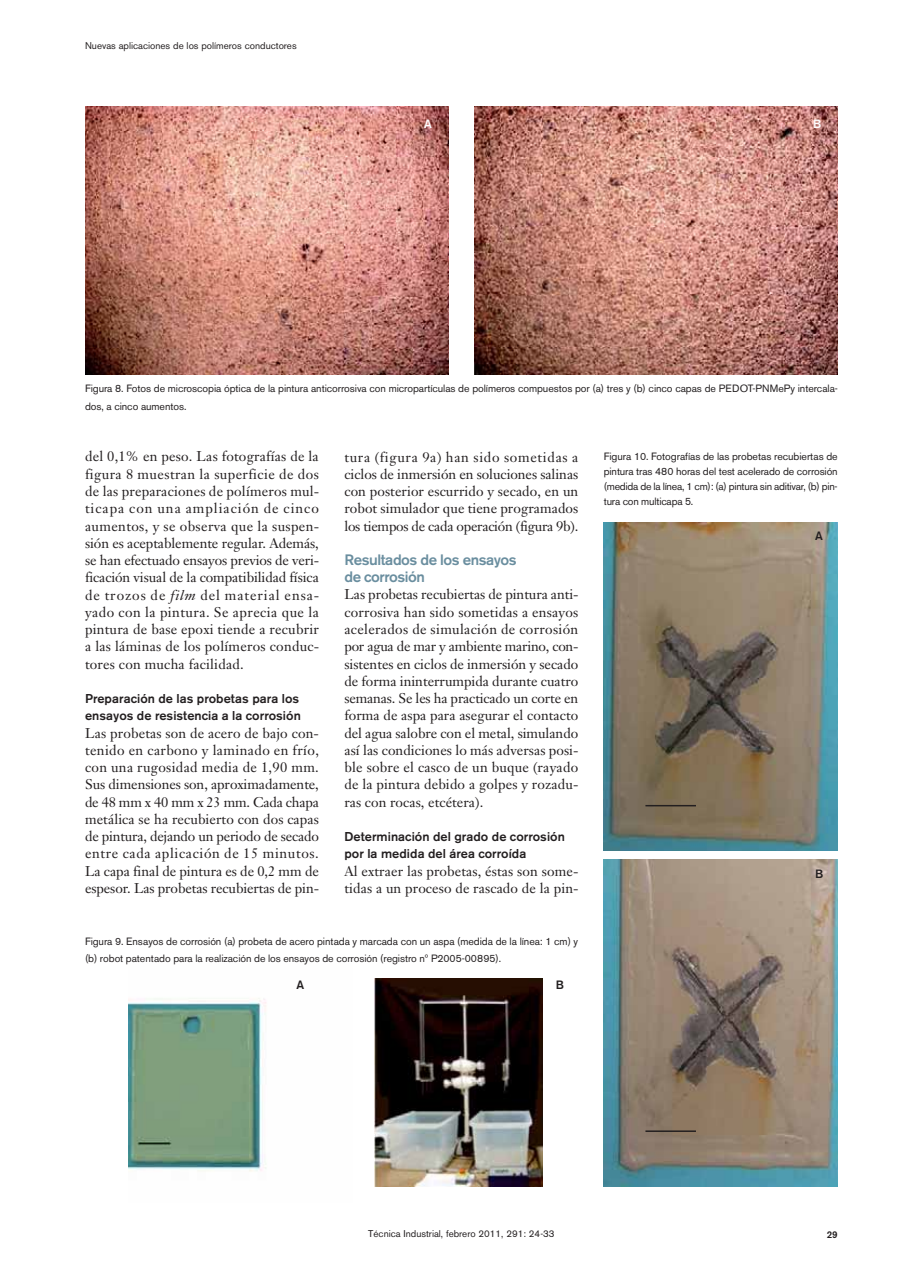
<style>
.page{position:relative;width:910px;height:1280px;background:#fff}
.page>*{position:absolute;margin:0;border:0;box-sizing:border-box;transform-origin:0 0}
.t1{font:500 15px/17.2px "Akzidenz Grotesk BE";letter-spacing:-.03em;color:#6a8e9f}
.t2{font:13.95px/17.2px "Janson Text";letter-spacing:.005em;color:#231f20;text-align:justify}
.t3{font:500 12.75px/17.2px "Akzidenz Grotesk BE";letter-spacing:.005em;color:#231f20}
.t4{font:500 12px "Akzidenz Grotesk BE";color:#231f20}
.t5{font:500 12px "Akzidenz Grotesk BE";color:#fff}
.t6{font:10.5px/15px "Akzidenz Grotesk BE";letter-spacing:-.005em;color:#231f20}
.t7{font:9.75px "Akzidenz Grotesk BE";color:#231f20}
.t8{font:500 9.75px "Akzidenz Grotesk BE";color:#231f20}
.s1{font-style:italic}
</style>
<div class="page">
<img style="left:128px;top:998px;width:138px;height:174px">
<img style="left:374px;top:979px;width:168px;height:207px">
<img style="left:604px;top:859px;width:234px;height:327px">
<img style="left:604px;top:522px;width:234px;height:329px">
<img style="left:85px;top:106px;width:364px;height:268px">
<img style="left:474px;top:106px;width:364px;height:268px">
<hr style="left:645px;top:1130px;width:51px;height:2px;background:#231f20">
<hr style="left:645px;top:805px;width:51px;height:1px;background:#231f20">
<p class="t7" style="left:85px;top:43px;width:213px">Nuevas aplicaciones de los polímeros conductores</p>
<p class="t5" style="left:424px;top:119px;width:9px">A</p>
<p class="t5" style="left:813px;top:119px;width:10px">B</p>
<p class="t6" style="left:85px;top:381px;width:754px;line-height:17.2px">Figura 8. Fotos de microscopia óptica de la pintura anticorrosiva con micropartículas de polímeros compuestos por (a) tres y (b) cinco capas de PEDOT-PNMePy intercala&shy;dos, a cinco aumentos.</p>
<p class="t2" style="left:85px;top:449px;width:236px">del 0,1% en peso. Las fotografías de la figura 8 muestran la superficie de dos de las preparaciones de polímeros mul&shy;ticapa con una ampliación de cinco aumentos, y se observa que la suspen&shy;sión es aceptablemente regular. Además, se han efectuado ensayos previos de veri&shy;ficación visual de la compatibilidad física de trozos de <span class="s1">film</span> del material ensa&shy;yado con la pintura. Se aprecia que la pintura de base epoxi tiende a recubrir a las láminas de los polímeros conduc&shy;tores con mucha facilidad.</p>
<p class="t3" style="left:85px;top:691px;width:217px">Preparación de las probetas para los ensayos de resistencia a la corrosión</p>
<p class="t2" style="left:85px;top:725px;width:236px">Las probetas son de acero de bajo con&shy;tenido en carbono y laminado en frío, con una rugosidad media de 1,90 mm.<br>Sus dimensiones son, aproximadamente, de 48 mm x 40 mm x 23 mm. Cada chapa metálica se ha recubierto con dos capas de pintura, dejando un periodo de secado entre cada aplicación de 15 minutos.<br>La capa final de pintura es de 0,2 mm de espesor. Las probetas recubiertas de pin-</p>
<p class="t2" style="left:344px;top:449px;width:235px">tura (figura 9a) han sido sometidas a ciclos de inmersión en soluciones salinas con posterior escurrido y secado, en un robot simulador que tiene programados los tiempos de cada operación (figura 9b).</p>
<p class="t1" style="left:344px;top:552px;width:174px">Resultados de los ensayos de corrosión</p>
<p class="t2" style="left:344px;top:587px;width:236px">Las probetas recubiertas de pintura anti&shy;corrosiva han sido sometidas a ensayos acelerados de simulación de corrosión por agua de mar y ambiente marino, con&shy;sistentes en ciclos de inmersión y secado de forma ininterrumpida durante cuatro semanas. Se les ha practicado un corte en forma de aspa para asegurar el contacto del agua salobre con el metal, simulando así las condiciones lo más adversas posi&shy;ble sobre el casco de un buque (rayado de la pintura debido a golpes y rozadu&shy;ras con rocas, etcétera).</p>
<p class="t3" style="left:344px;top:829px;width:222px">Determinación del grado de corrosión por la medida del área corroída</p>
<p class="t2" style="left:344px;top:863px;width:236px">Al extraer las probetas, éstas son some&shy;tidas a un proceso de rascado de la pin-</p>
<p class="t6" style="left:85px;top:933px;width:495px;line-height:17.2px">Figura 9. Ensayos de corrosión (a) probeta de acero pintada y marcada con un aspa (medida de la línea: 1 cm) y (b) robot patentado para la realización de los ensayos de corrosión (registro nº P2005-00895).</p>
<p class="t4" style="left:296px;top:981px;width:9px">A</p>
<p class="t4" style="left:556px;top:981px;width:10px">B</p>
<p class="t6" style="left:604px;top:450px;width:235px;text-align:justify">Figura 10. Fotografías de las probetas recubiertas de pintura tras 480 horas del test acelerado de corrosión (medida de la línea, 1 cm): (a) pintura sin aditivar, (b) pin&shy;tura con multicapa 5.</p>
<p class="t4" style="left:815px;top:532px;width:9px">A</p>
<p class="t4" style="left:815px;top:869px;width:10px">B</p>
<p class="t7" style="left:368px;top:1230px;width:188px">Técnica Industrial, febrero 2011, 291: 24-33</p>
<p class="t8" style="left:827px;top:1231px;width:12px">29</p>
</div>
